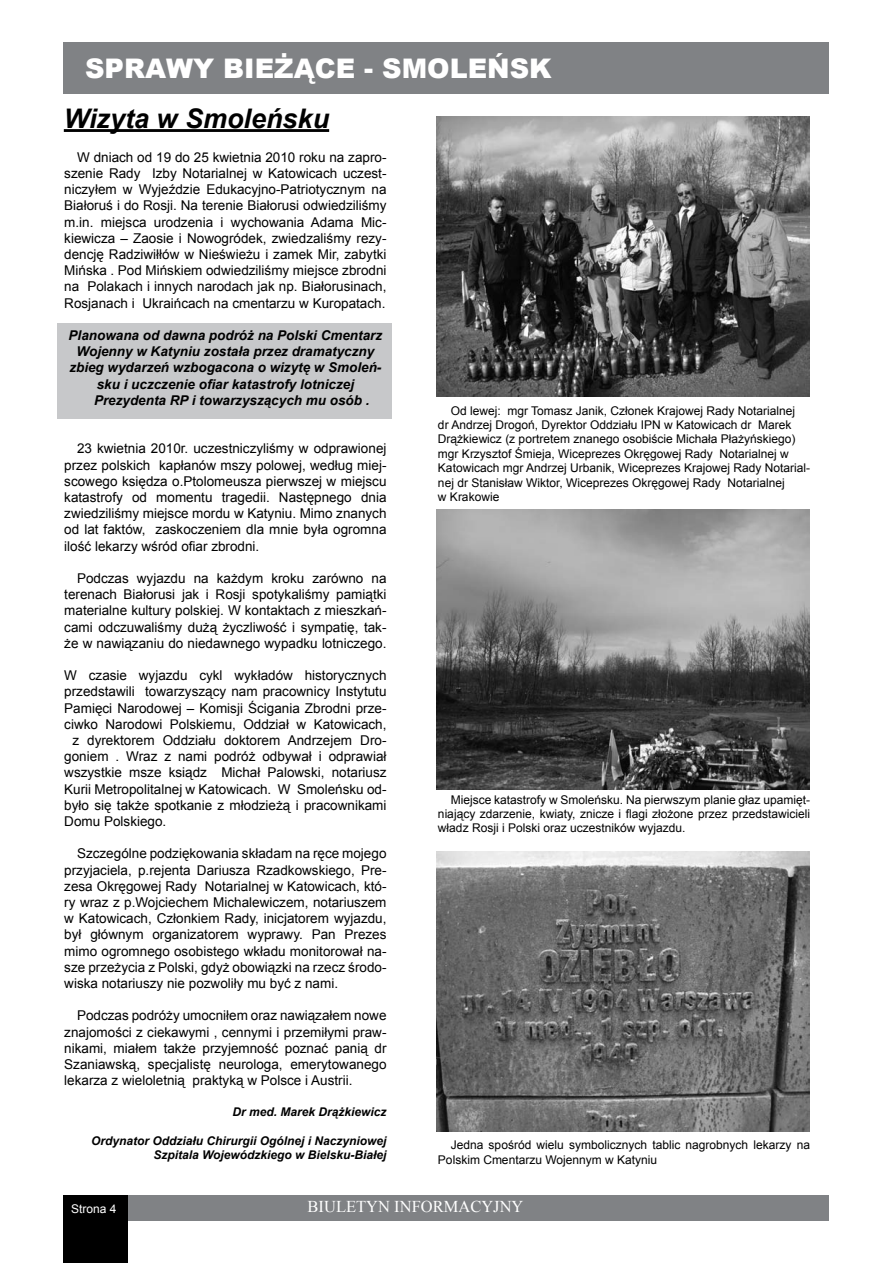
<style>
.page{position:relative;width:893px;height:1263px;background:#fff}
.page>*{position:absolute;margin:0;border:0;box-sizing:border-box;transform-origin:0 0}
.t1{font:900 27px "Arial";color:#fff}
.t2{font:italic 700 27px "Arial";color:#000}
.t3{font:16.5px "Times New Roman";color:#fff}
.t4{font:13.5px/16.2px "Arial";color:#000;text-align:justify}
.t5{font:italic 700 13.5px "Arial";color:#000}
.t6{font:12px/14.4px "Arial";color:#000}
.t7{font:italic 700 12px/14.4px "Arial";color:#000;text-align:right}
.t8{font:12px "Arial";color:#fff}
</style>
<div class="page">
<div style="left:64px;top:43px;width:765px;height:51px;background:#808285"></div>
<div style="left:64px;top:1195px;width:765px;height:25px;background:#808285"></div>
<div style="left:64px;top:1195px;width:64px;height:68px;background:#000"></div>
<div style="left:57px;top:323px;width:335px;height:95px;background:#c7c8ca"></div>
<hr style="left:64px;top:129px;width:265px;height:3px;background:#000">
<img style="left:436px;top:117px;width:373px;height:279px">
<img style="left:436px;top:510px;width:373px;height:279px">
<img style="left:436px;top:851px;width:373px;height:280px">
<h1 class="t1" style="left:85px;top:49px;width:468px">SPRAWY BIEŻĄCE - SMOLEŃSK</h1>
<h1 class="t2" style="left:64px;top:101px;width:267px">Wizyta w Smoleńsku</h1>
<p class="t4" style="left:64px;top:149px;width:324px;text-indent:13px">W dniach od 19 do 25 kwietnia 2010 roku na zapro&shy;szenie Rady Izby Notarialnej w Katowicach uczest&shy;niczyłem w Wyjeździe Edukacyjno-Patriotycznym na Białoruś i do Rosji. Na terenie Białorusi odwiedziliśmy m.in. miejsca urodzenia i wychowania Adama Mic&shy;kiewicza – Zaosie i Nowogródek, zwiedzaliśmy rezy&shy;dencję Radziwiłłów w Nieświeżu i zamek Mir, zabytki Mińska . Pod Mińskiem odwiedziliśmy miejsce zbrodni na Polakach i innych narodach jak np. Białorusinach, Rosjanach i Ukraińcach na cmentarzu w Kuropatach.</p>
<p class="t5" style="left:69px;top:326px;width:315px">Planowana od dawna podróż na Polski Cmentarz</p>
<p class="t5" style="left:77px;top:343px;width:299px">Wojenny w Katyniu została przez dramatyczny</p>
<p class="t5" style="left:69px;top:359px;width:314px">zbieg wydarzeń wzbogacona o wizytę w Smoleń-</p>
<p class="t5" style="left:97px;top:375px;width:259px">sku i uczczenie ofiar katastrofy lotniczej</p>
<p class="t5" style="left:94px;top:391px;width:277px">Prezydenta RP i towarzyszących mu osób .</p>
<p class="t4" style="left:64px;top:441px;width:324px;text-indent:13px">23 kwietnia 2010r. uczestniczyliśmy w odprawionej przez polskich kapłanów mszy polowej, według miej&shy;scowego księdza o.Ptolomeusza pierwszej w miejscu katastrofy od momentu tragedii. Następnego dnia zwiedziliśmy miejsce mordu w Katyniu. Mimo znanych od lat faktów, zaskoczeniem dla mnie była ogromna ilość lekarzy wśród ofiar zbrodni.</p>
<p class="t4" style="left:64px;top:570px;width:324px;text-indent:13px">Podczas wyjazdu na każdym kroku zarówno na terenach Białorusi jak i Rosji spotykaliśmy pamiątki materialne kultury polskiej. W kontaktach z mieszkań&shy;cami odczuwaliśmy dużą życzliwość i sympatię, tak&shy;że w nawiązaniu do niedawnego wypadku lotniczego.</p>
<p class="t4" style="left:64px;top:667px;width:324px">W czasie wyjazdu cykl wykładów historycznych</p>
<p class="t4" style="left:64px;top:684px;width:324px">przedstawili towarzyszący nam pracownicy Instytutu</p>
<p class="t4" style="left:64px;top:700px;width:324px">Pamięci Narodowej – Komisji Ścigania Zbrodni prze-</p>
<p class="t4" style="left:64px;top:716px;width:324px">ciwko Narodowi Polskiemu, Oddział w Katowicach,</p>
<p class="t4" style="left:72px;top:732px;width:316px">z dyrektorem Oddziału doktorem Andrzejem Dro-</p>
<p class="t4" style="left:64px;top:748px;width:324px">goniem . Wraz z nami podróż odbywał i odprawiał</p>
<p class="t4" style="left:64px;top:765px;width:324px">wszystkie msze ksiądz Michał Palowski, notariusz</p>
<p class="t4" style="left:64px;top:781px;width:324px">Kurii Metropolitalnej w Katowicach. W Smoleńsku od-</p>
<p class="t4" style="left:64px;top:797px;width:324px">było się także spotkanie z młodzieżą i pracownikami</p>
<p class="t4" style="left:64px;top:813px;width:104px">Domu Polskiego.</p>
<p class="t4" style="left:64px;top:846px;width:324px;text-indent:13px">Szczególne podziękowania składam na ręce mojego przyjaciela, p.rejenta Dariusza Rzadkowskiego, Pre&shy;zesa Okręgowej Rady Notarialnej w Katowicach, któ&shy;ry wraz z p.Wojciechem Michalewiczem, notariuszem w Katowicach, Członkiem Rady, inicjatorem wyjazdu, był głównym organizatorem wyprawy. Pan Prezes mimo ogromnego osobistego wkładu monitorował na&shy;sze przeżycia z Polski, gdyż obowiązki na rzecz środo&shy;wiska notariuszy nie pozwoliły mu być z nami.</p>
<p class="t4" style="left:64px;top:1008px;width:324px;text-indent:13px">Podczas podróży umocniłem oraz nawiązałem nowe znajomości z ciekawymi , cennymi i przemiłymi praw&shy;nikami, miałem także przyjemność poznać panią dr Szaniawską, specjalistę neurologa, emerytowanego lekarza z wieloletnią praktyką w Polsce i Austrii.</p>
<p class="t7" style="left:232px;top:1105px;width:156px">Dr med. Marek Drążkiewicz</p>
<p class="t7" style="left:91px;top:1134px;width:297px">Ordynator Oddziału Chirurgii Ogólnej i Naczyniowej<br>Szpitala Wojewódzkiego w Bielsku-Białej</p>
<p class="t6" style="left:438px;top:403px;width:374px;text-indent:13px">Od lewej: mgr Tomasz Janik, Członek Krajowej Rady Notarialnej<br>dr Andrzej Drogoń, Dyrektor Oddziału IPN w Katowicach dr Marek Drążkiewicz (z portretem znanego osobiście Michała Płażyńskiego) mgr Krzysztof Śmieja, Wiceprezes Okręgowej Rady Notarialnej w Katowicach mgr Andrzej Urbanik, Wiceprezes Krajowej Rady Notarial&shy;nej dr Stanisław Wiktor, Wiceprezes Okręgowej Rady Notarialnej<br>w Krakowie</p>
<p class="t6" style="left:438px;top:792px;width:374px;text-align:justify;text-indent:13px">Miejsce katastrofy w Smoleńsku. Na pierwszym planie głaz upamięt&shy;niający zdarzenie, kwiaty, znicze i flagi złożone przez przedstawicieli władz Rosji i Polski oraz uczestników wyjazdu.</p>
<p class="t6" style="left:438px;top:1138px;width:374px;text-indent:13px">Jedna spośród wielu symbolicznych tablic nagrobnych lekarzy na<br>Polskim Cmentarzu Wojennym w Katyniu</p>
<p class="t8" style="left:71px;top:1201px;width:47px">Strona 4</p>
<p class="t3" style="left:308px;top:1195px;width:217px">BIULETYN INFORMACYJNY</p>
</div>
